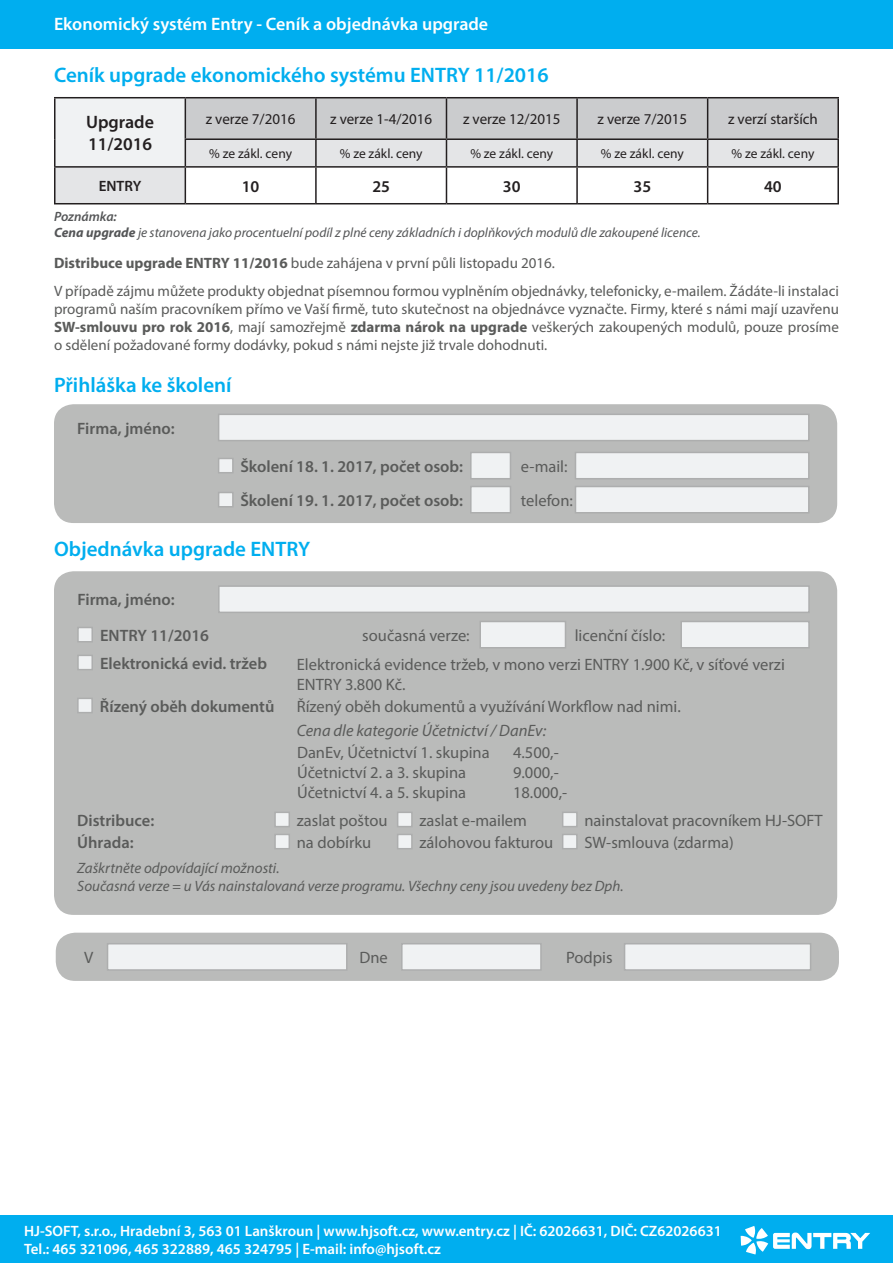
<style>
.page{position:relative;width:893px;height:1263px;background:#fff}
.page>*{position:absolute;margin:0;border:0;box-sizing:border-box;transform-origin:0 0}
.t1{font:600 21px "Myriad Pro";color:#00aeef}
.t2{font:600 18px "Myriad Pro";color:#fff}
.t3{font:600 18px/21.6px "Myriad Pro";color:#231f20}
.t4{font:16.5px/19.8px "Myriad Pro";color:#5a5b5a}
.t5{font:600 16.5px "Myriad Pro";color:#5a5b5a}
.t6{font:italic 16.5px "Myriad Pro";color:#5a5b5a}
.t7{font:600 16.5px "Myriad Pro";color:#231f20}
.t8{font:15px/18px "Myriad Pro";color:#5a5b5a}
.t9{font:600 15px/18px "Myriad Pro";color:#fff}
.t10{font:italic 15px/18px "Myriad Pro";color:#5a5b5a}
.t11{font:15px "Myriad Pro";color:#231f20}
.t12{font:600 15px "Myriad Pro";color:#231f20}
.t13{font:italic 13.5px/16.2px "Myriad Pro";color:#545557}
.t14{font:13.5px "Myriad Pro";color:#231f20}
.s1{font-weight:600}
.s2{font-weight:700}
</style>
<div class="page">
<div style="left:0;top:0;width:893px;height:48px;background:#00aeef"></div>
<div style="left:55px;top:98px;width:130px;height:69px;background:#f0f2f3"></div>
<svg style="left:56px;top:139px;width:653px;height:64px"></svg>
<hr style="left:185px;top:97px;width:131px;height:1px;background:#231f20">
<hr style="left:316px;top:97px;width:130px;height:1px;background:#231f20">
<hr style="left:446px;top:97px;width:131px;height:1px;background:#231f20">
<hr style="left:577px;top:97px;width:131px;height:1px;background:#231f20">
<hr style="left:708px;top:97px;width:131px;height:1px;background:#231f20">
<hr style="left:837px;top:98px;width:2px;height:40px;background:#231f20">
<hr style="left:708px;top:138px;width:131px;height:2px;background:#231f20">
<hr style="left:837px;top:140px;width:2px;height:26px;background:#231f20">
<hr style="left:54px;top:168px;width:2px;height:35px;background:#231f20">
<hr style="left:185px;top:166px;width:131px;height:2px;background:#231f20">
<hr style="left:185px;top:168px;width:1px;height:35px;background:#231f20">
<hr style="left:316px;top:166px;width:130px;height:2px;background:#231f20">
<hr style="left:315px;top:168px;width:2px;height:35px;background:#231f20">
<hr style="left:446px;top:166px;width:131px;height:2px;background:#231f20">
<hr style="left:446px;top:168px;width:1px;height:35px;background:#231f20">
<hr style="left:577px;top:166px;width:131px;height:2px;background:#231f20">
<hr style="left:576px;top:168px;width:2px;height:35px;background:#231f20">
<hr style="left:708px;top:166px;width:131px;height:2px;background:#231f20">
<hr style="left:707px;top:168px;width:1px;height:35px;background:#231f20">
<hr style="left:837px;top:168px;width:2px;height:35px;background:#231f20">
<hr style="left:54px;top:203px;width:131px;height:1px;background:#231f20">
<hr style="left:185px;top:203px;width:131px;height:1px;background:#231f20">
<hr style="left:316px;top:203px;width:130px;height:1px;background:#231f20">
<hr style="left:446px;top:203px;width:131px;height:1px;background:#231f20">
<hr style="left:577px;top:203px;width:131px;height:1px;background:#231f20">
<hr style="left:708px;top:203px;width:131px;height:1px;background:#231f20">
<hr style="left:54px;top:97px;width:131px;height:1px;background:#231f20">
<hr style="left:54px;top:98px;width:2px;height:41px;background:#231f20">
<hr style="left:54px;top:139px;width:2px;height:27px;background:#231f20">
<svg style="left:185px;top:98px;width:653px;height:68px;background:#cdced0"></svg>
<hr style="left:54px;top:166px;width:131px;height:2px;background:#231f20">
<div style="left:54px;top:571px;width:783px;height:344px;background:#babbba;border-radius:20px"></div>
<div style="left:77px;top:627px;width:16px;height:15px;background:#f0f2f3;border:2px solid #adaeae"></div>
<div style="left:479px;top:621px;width:87px;height:27px;background:#f0f2f3;border:2px solid #adaeae"></div>
<div style="left:680px;top:621px;width:130px;height:27px;background:#f0f2f3;border:2px solid #adaeae"></div>
<div style="left:274px;top:812px;width:16px;height:15px;background:#f0f2f3;border:2px solid #adaeae"></div>
<div style="left:397px;top:812px;width:16px;height:15px;background:#f0f2f3;border:2px solid #adaeae"></div>
<div style="left:562px;top:812px;width:16px;height:15px;background:#f0f2f3;border:2px solid #adaeae"></div>
<div style="left:274px;top:834px;width:16px;height:15px;background:#f0f2f3;border:2px solid #adaeae"></div>
<div style="left:397px;top:834px;width:16px;height:15px;background:#f0f2f3;border:2px solid #adaeae"></div>
<div style="left:562px;top:834px;width:16px;height:15px;background:#f0f2f3;border:2px solid #adaeae"></div>
<div style="left:56px;top:933px;width:783px;height:48px;background:#babbba;border-radius:20px"></div>
<div style="left:401px;top:943px;width:141px;height:28px;background:#f0f2f3;border:2px solid #adaeae"></div>
<div style="left:624px;top:943px;width:187px;height:28px;background:#f0f2f3;border:2px solid #adaeae"></div>
<div style="left:107px;top:943px;width:241px;height:28px;background:#f0f2f3;border:2px solid #adaeae"></div>
<div style="left:77px;top:655px;width:16px;height:15px;background:#f0f2f3;border:2px solid #adaeae"></div>
<div style="left:54px;top:404px;width:783px;height:119px;background:#babbba;border-radius:20px"></div>
<div style="left:218px;top:414px;width:592px;height:27px;background:#f0f2f3;border:2px solid #adaeae"></div>
<div style="left:218px;top:458px;width:16px;height:15px;background:#f0f2f3;border:2px solid #adaeae"></div>
<div style="left:575px;top:452px;width:235px;height:27px;background:#f0f2f3;border:2px solid #adaeae"></div>
<div style="left:470px;top:452px;width:41px;height:27px;background:#f0f2f3;border:2px solid #adaeae"></div>
<div style="left:218px;top:492px;width:16px;height:15px;background:#f0f2f3;border:2px solid #adaeae"></div>
<div style="left:575px;top:486px;width:235px;height:27px;background:#f0f2f3;border:2px solid #adaeae"></div>
<div style="left:470px;top:486px;width:41px;height:27px;background:#f0f2f3;border:2px solid #adaeae"></div>
<div style="left:218px;top:585px;width:592px;height:28px;background:#f0f2f3;border:2px solid #adaeae"></div>
<hr style="left:0;top:1215px;width:1px;height:48px;background:#00aeef">
<div style="left:1px;top:1215px;width:892px;height:48px;background:#00aeef"></div>
<svg style="left:741px;top:1226px;width:129px;height:28px"></svg>
<div style="left:77px;top:698px;width:16px;height:15px;background:#f0f2f3;border:2px solid #adaeae"></div>
<p class="t2" style="left:54px;top:13px;width:436px">Ekonomický systém Entry - Ceník a objednávka upgrade</p>
<h1 class="t1" style="left:54px;top:62px;width:496px">Ceník upgrade ekonomického systému ENTRY 11/2016</h1>
<p class="t3" style="left:86px;top:111px;width:69px">Upgrade<br>11/2016</p>
<p class="t11" style="left:206px;top:110px;width:91px">z verze 7/2016</p>
<p class="t11" style="left:330px;top:110px;width:104px">z verze 1-4/2016</p>
<p class="t11" style="left:463px;top:110px;width:99px">z verze 12/2015</p>
<p class="t11" style="left:597px;top:110px;width:91px">z verze 7/2015</p>
<p class="t11" style="left:728px;top:110px;width:91px">z verzí starších</p>
<p class="t14" style="left:209px;top:145px;width:84px">% ze zákl. ceny</p>
<p class="t14" style="left:340px;top:145px;width:84px">% ze zákl. ceny</p>
<p class="t14" style="left:470px;top:145px;width:84px">% ze zákl. ceny</p>
<p class="t14" style="left:601px;top:145px;width:84px">% ze zákl. ceny</p>
<p class="t14" style="left:731px;top:145px;width:84px">% ze zákl. ceny</p>
<p class="t12" style="left:99px;top:176px;width:44px">ENTRY</p>
<p class="t7" style="left:242px;top:175px;width:19px">10</p>
<p class="t7" style="left:372px;top:175px;width:19px">25</p>
<p class="t7" style="left:503px;top:175px;width:19px">30</p>
<p class="t7" style="left:633px;top:175px;width:19px">35</p>
<p class="t7" style="left:764px;top:175px;width:19px">40</p>
<p class="t13" style="left:54px;top:208px;width:648px"><span class="s1">Poznámka:<br></span><span class="s2">Cena upgrade</span> je stanovena jako procentuelní podíl z plné ceny základních i doplňkových modulů dle zakoupené licence.</p>
<p class="t8" style="left:54px;top:248px;width:786px;line-height:28.8px"><span class="s2">Distribuce upgrade ENTRY 11/2016</span> bude zahájena v první půli listopadu 2016.<br>V případě zájmu můžete produkty objednat písemnou formou vyplněním objednávky, telefonicky, e-mailem. Žádáte-li instalaci</p>
<p class="t8" style="left:54px;top:300px;width:786px;text-align:justify">programů naším pracovníkem přímo ve Vaší firmě, tuto skutečnost na objednávce vyznačte. Firmy, které s námi mají uzavřenu <span class="s2">SW-smlouvu pro rok 2016</span>, mají samozřejmě <span class="s2">zdarma nárok na upgrade</span> veškerých zakoupených modulů, pouze prosíme o sdělení požadované formy dodávky, pokud s námi nejste již trvale dohodnuti.</p>
<h1 class="t1" style="left:54px;top:371px;width:179px">Přihláška ke školení</h1>
<p class="t5" style="left:77px;top:418px;width:99px">Firma, jméno:</p>
<p class="t5" style="left:240px;top:456px;width:224px">Školení 18. 1. 2017, počet osob:</p>
<p class="t4" style="left:521px;top:456px;width:48px">e-mail:</p>
<p class="t5" style="left:240px;top:490px;width:224px">Školení 19. 1. 2017, počet osob:</p>
<p class="t4" style="left:521px;top:490px;width:54px">telefon:</p>
<h1 class="t1" style="left:54px;top:535px;width:258px">Objednávka upgrade ENTRY</h1>
<p class="t5" style="left:77px;top:589px;width:99px">Firma, jméno:</p>
<p class="t5" style="left:100px;top:625px;width:110px">ENTRY 11/2016</p>
<p class="t4" style="left:362px;top:625px;width:109px">současná verze:</p>
<p class="t4" style="left:575px;top:625px;width:92px">licenční číslo:</p>
<p class="t5" style="left:100px;top:653px;width:168px">Elektronická evid. tržeb</p>
<p class="t4" style="left:297px;top:655px;width:490px">Elektronická evidence tržeb, v mono verzi ENTRY 1.900 Kč, v síťové verzi<br>ENTRY 3.800 Kč.</p>
<p class="t5" style="left:100px;top:696px;width:176px">Řízený oběh dokumentů</p>
<p class="t4" style="left:297px;top:697px;width:386px">Řízený oběh dokumentů a využívání Workflow nad nimi.</p>
<p class="t6" style="left:297px;top:720px;width:251px">Cena dle kategorie Účetnictví / DanEv:</p>
<p class="t4" style="left:297px;top:743px;width:194px">DanEv, Účetnictví 1. skupina</p>
<p class="t4" style="left:513px;top:743px;width:47px">4.500,-</p>
<p class="t4" style="left:297px;top:763px;width:171px">Účetnictví 2. a 3. skupina</p>
<p class="t4" style="left:513px;top:763px;width:47px">9.000,-</p>
<p class="t4" style="left:297px;top:782px;width:171px">Účetnictví 4. a 5. skupina</p>
<p class="t4" style="left:513px;top:782px;width:56px">18.000,-</p>
<p class="t5" style="left:77px;top:810px;width:79px">Distribuce:</p>
<p class="t4" style="left:297px;top:810px;width:92px">zaslat poštou</p>
<p class="t4" style="left:419px;top:810px;width:109px">zaslat e-mailem</p>
<p class="t4" style="left:584px;top:810px;width:240px">nainstalovat pracovníkem HJ-SOFT</p>
<p class="t5" style="left:77px;top:832px;width:58px">Úhrada:</p>
<p class="t4" style="left:297px;top:832px;width:76px">na dobírku</p>
<p class="t4" style="left:419px;top:832px;width:135px">zálohovou fakturou</p>
<p class="t4" style="left:584px;top:832px;width:151px">SW-smlouva (zdarma)</p>
<p class="t10" style="left:77px;top:859px;width:548px">Zaškrtněte odpovídající možnosti.<br>Současná verze = u Vás nainstalovaná verze programu. Všechny ceny jsou uvedeny bez Dph.</p>
<p class="t4" style="left:84px;top:947px;width:11px">V</p>
<p class="t4" style="left:359px;top:947px;width:30px">Dne</p>
<p class="t4" style="left:566px;top:947px;width:48px">Podpis</p>
<p class="t9" style="left:24px;top:1221px;width:699px">HJ-SOFT, s.r.o., Hradební 3, 563 01 Lanškroun | www.hjsoft.cz, www.entry.cz | IČ: 62026631, DIČ: CZ62026631<br>Tel.: 465 321096, 465 322889, 465 324795 | E-mail: info@hjsoft.cz</p>
</div>
